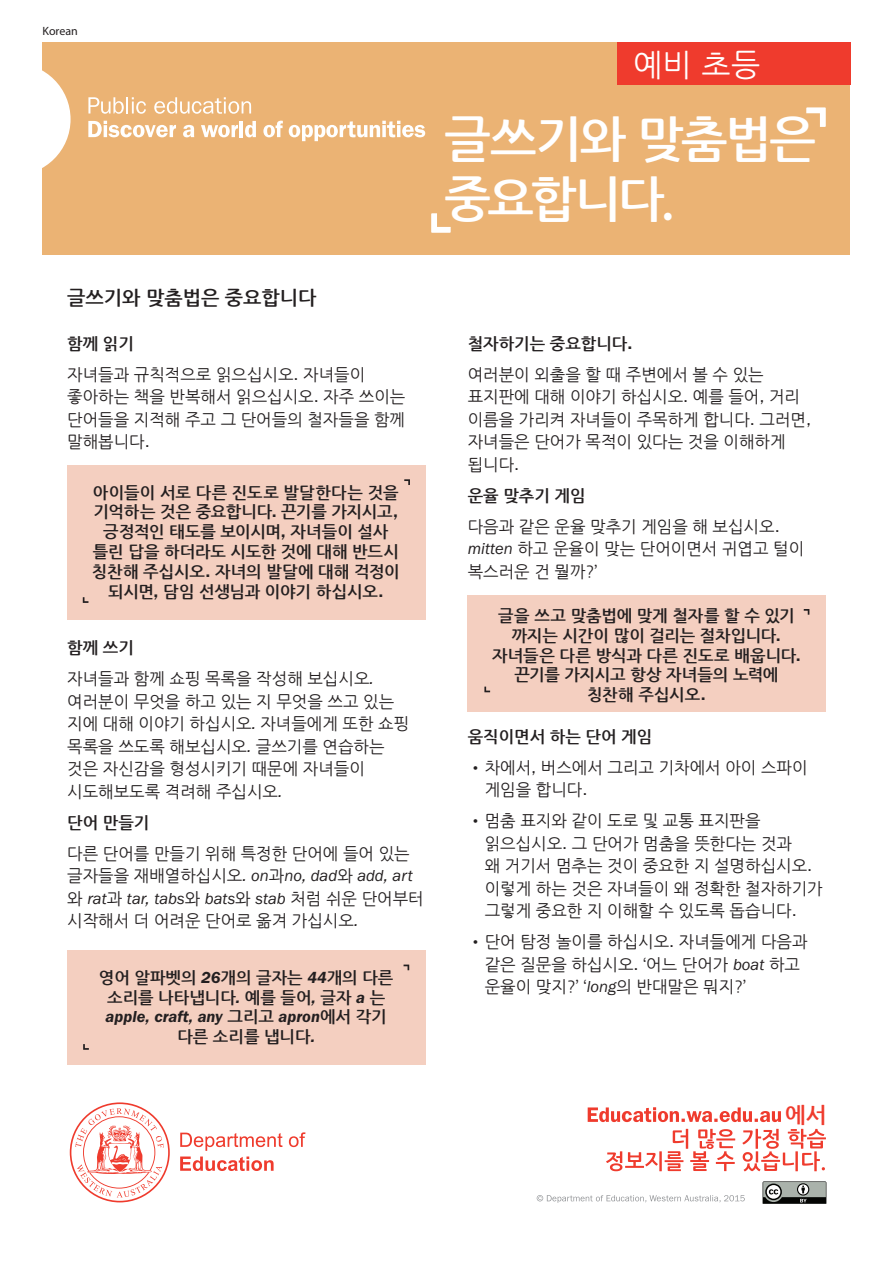
<style>
.page{position:relative;width:893px;height:1263px;background:#fff}
.page>*{position:absolute;margin:0;border:0;box-sizing:border-box;transform-origin:0 0}
.t1{font:700 49.5px/60px "Nanum Gothic";letter-spacing:-.05em;color:#fff}
.t2{font:31.05px "Nanum Gothic";color:#fff}
.t3{font:700 21.9px "Nanum Gothic";color:#ef3b2d}
.t4{font:700 19.5px "Nanum Gothic";color:#231f20}
.Paragraph_Style_1{font:16.5px/22.5px "Nanum Gothic";color:#231f20}
.Pull_Outs{font:700 16.5px/19.8px "Nanum Gothic";color:#231f20;text-align:center}
.Paragraph_Style_1-2{font:700 16.5px "Nanum Gothic";color:#231f20}
.t5{font:12px "Myriad Pro";color:#231f20}
.s1{font-family:"ITC Franklin Gothic Std"}
.s2{font-family:"ITC Franklin Gothic Std";font-weight:600}
.s3{font-family:"ITC Franklin Gothic Std";font-style:italic}
.s4{font-family:"ITC Franklin Gothic Std";font-weight:600;font-style:italic}
.s5{font-weight:700}
</style>
<div class="page">
<div style="left:43px;top:43px;width:807px;height:212px;background:#ebb374"></div>
<div style="left:617px;top:43px;width:233px;height:42px;background:#ef3b2d"></div>
<svg style="left:42px;top:63px;width:29px;height:112px"></svg>
<svg style="left:88px;top:97px;width:58px;height:17px"></svg>
<svg style="left:154px;top:97px;width:97px;height:17px"></svg>
<svg style="left:88px;top:121px;width:88px;height:16px"></svg>
<svg style="left:183px;top:125px;width:11px;height:12px"></svg>
<svg style="left:201px;top:125px;width:37px;height:12px"></svg>
<hr style="left:240px;top:121px;width:3px;height:16px;background:#fff">
<svg style="left:245px;top:121px;width:11px;height:16px"></svg>
<svg style="left:263px;top:121px;width:20px;height:16px"></svg>
<svg style="left:289px;top:121px;width:136px;height:20px"></svg>
<svg style="left:70px;top:1102px;width:100px;height:100px"></svg>
<svg style="left:289px;top:1132px;width:16px;height:15px"></svg>
<svg style="left:180px;top:1132px;width:103px;height:39px"></svg>
<svg style="left:763px;top:1181px;width:63px;height:23px"></svg>
<svg style="left:537px;top:1195px;width:208px;height:8px"></svg>
<svg style="left:431px;top:213px;width:20px;height:20px"></svg>
<svg style="left:806px;top:107px;width:20px;height:20px"></svg>
<svg style="left:606px;top:1129px;width:220px;height:42px"></svg>
<svg style="left:588px;top:1107px;width:193px;height:15px"></svg>
<div style="left:67px;top:950px;width:358px;height:114px;background:#f4cfc0"></div>
<svg style="left:404px;top:964px;width:5px;height:6px"></svg>
<svg style="left:83px;top:1044px;width:6px;height:6px"></svg>
<div style="left:67px;top:466px;width:358px;height:154px;background:#f4cfc0"></div>
<svg style="left:404px;top:479px;width:6px;height:6px"></svg>
<svg style="left:83px;top:597px;width:5px;height:6px"></svg>
<div style="left:468px;top:594px;width:358px;height:117px;background:#f4cfc0"></div>
<svg style="left:804px;top:609px;width:5px;height:6px"></svg>
<svg style="left:484px;top:687px;width:6px;height:5px"></svg>
<p class="t5" style="left:43px;top:23px;width:37px">Korean</p>
<h2 class="t2" style="left:634px;top:50px;width:128px">예비 초등</h2>
<h1 class="t1" style="left:444px;top:110px;width:373px">글쓰기와 맞춤법은 중요합니다.</h1>
<p class="t4" style="left:67px;top:288px;width:251px">글쓰기와 맞춤법은 중요합니다</p>
<p class="Paragraph_Style_1-2" style="left:67px;top:335px;width:68px">함께 읽기</p>
<p class="Paragraph_Style_1" style="left:67px;top:363px;width:340px">자녀들과 규칙적으로 읽으십시오<span class="s1">.</span> 자녀들이 좋아하는 책을 반복해서 읽으십시오<span class="s1">.</span> 자주 쓰이는 단어들을 지적해 주고 그 단어들의 철자들을 함께 말해봅니다<span class="s1">.</span></p>
<p class="Pull_Outs" style="left:92px;top:483px;width:309px">아이들이 서로 다른 진도로 발달한다는 것을 기억하는 것은 중요합니다<span class="s2">.</span> 끈기를 가지시고<span class="s2">, </span>긍정적인 태도를 보이시며<span class="s2">,</span> 자녀들이 설사 틀린 답을 하더라도 시도한 것에 대해 반드시 칭찬해 주십시오<span class="s2">.</span> 자녀의 발달에 대해 걱정이 되시면<span class="s2">,</span> 담임 선생님과 이야기 하십시오<span class="s2">.</span></p>
<p class="Paragraph_Style_1-2" style="left:67px;top:640px;width:68px">함께 쓰기</p>
<p class="Paragraph_Style_1" style="left:67px;top:668px;width:344px">자녀들과 함께 쇼핑 목록을 작성해 보십시오<span class="s3">. </span>여러분이 무엇을 하고 있는 지 무엇을 쓰고 있는 지에 대해 이야기 하십시오<span class="s3">.</span> 자녀들에게 또한 쇼핑 목록을 쓰도록 해보십시오<span class="s3">.</span> 글쓰기를 연습하는 것은 자신감을 형성시키기 때문에 자녀들이 시도해보도록 격려해 주십시오<span class="s3">.</span></p>
<p class="Paragraph_Style_1-2" style="left:67px;top:814px;width:84px">단어 만들기</p>
<p class="Paragraph_Style_1" style="left:67px;top:842px;width:358px">다른 단어를 만들기 위해 특정한 단어에 들어 있는 글자들을 재배열하십시오<span class="s3">. on</span>과<span class="s3">no, dad</span>와 <span class="s3">add, art </span>와 <span class="s3">rat</span>과 <span class="s3">tar, tabs</span>와 <span class="s3">bats</span>와 <span class="s3">stab</span> 처럼 쉬운 단어부터 시작해서 더 어려운 단어로 옮겨 가십시오<span class="s3">.</span></p>
<p class="Pull_Outs" style="left:99px;top:968px;width:296px">영어 알파벳의 <span class="s4">26</span>개의 글자는 <span class="s4">44</span>개의 다른 소리를 나타냅니다<span class="s4">.</span> 예를 들어<span class="s4">,</span> 글자 <span class="s4">a</span> 는 <span class="s4">apple, craft, any</span> 그리고 <span class="s4">apron</span>에서 각기 다른 소리를 냅니다<span class="s4">.</span></p>
<p class="Paragraph_Style_1-2" style="left:468px;top:335px;width:166px">철자하기는 중요합니다<span class="s2">.</span></p>
<p class="Paragraph_Style_1" style="left:468px;top:363px;width:345px">여러분이 외출을 할 때 주변에서 볼 수 있는 표지판에 대해 이야기 하십시오<span class="s1">.</span> 예를 들어<span class="s1">,</span> 거리 이름을 가리켜 자녀들이 주목하게 합니다<span class="s1">.</span> 그러면<span class="s1">, </span>자녀들은 단어가 목적이 있다는 것을 이해하게 됩니다<span class="s1">.</span></p>
<p class="Paragraph_Style_1-2" style="left:468px;top:487px;width:119px">운율 맞추기 게임</p>
<p class="Paragraph_Style_1" style="left:468px;top:515px;width:338px">다음과 같은 운율 맞추기 게임을 해 보십시오<span class="s1">. </span><span class="s3">mitten</span> 하고 운율이 맞는 단어이면서 귀엽고 털이 복스러운 건 뭘까?’</p>
<p class="Pull_Outs" style="left:492px;top:606px;width:310px">글을 쓰고 맞춤법에 맞게 철자를 할 수 있기 까지는 시간이 많이 걸리는 절차입니다<span class="s2">. </span>자녀들은 다른 방식과 다른 진도로 배웁니다<span class="s2">. </span>끈기를 가지시고 항상 자녀들의 노력에 칭찬해 주십시오<span class="s2">.</span></p>
<p class="Paragraph_Style_1-2" style="left:468px;top:728px;width:186px">움직이면서 하는 단어 게임</p>
<p class="Paragraph_Style_1" style="left:485px;top:756px;width:324px;text-indent:-17px"><span class="s5">•</span>차에서<span class="s1">,</span> 버스에서 그리고 기차에서 아이 스파이 게임을 합니다<span class="s1">.</span></p>
<p class="Paragraph_Style_1" style="left:485px;top:810px;width:339px;text-indent:-17px">•멈춤 표지와 같이 도로 및 교통 표지판을 읽으십시오<span class="s1">.</span> 그 단어가 멈춤을 뜻한다는 것과<br>왜 거기서 멈추는 것이 중요한 지 설명하십시오<span class="s1">. </span>이렇게 하는 것은 자녀들이 왜 정확한 철자하기가 그렇게 중요한 지 이해할 수 있도록 돕습니다<span class="s1">.</span></p>
<p class="Paragraph_Style_1" style="left:485px;top:931px;width:324px;text-indent:-17px">•단어 탐정 놀이를 하십시오<span class="s1">.</span> 자녀들에게 다음과 같은 질문을 하십시오<span class="s1">.</span> ‘어느 단어가 <span class="s3">boat</span> 하고 운율이 맞지?’ ‘<span class="s3">long</span>의 반대말은 뭐지?’</p>
<h3 class="t3" style="left:785px;top:1104px;width:43px">에서</h3>
</div>
